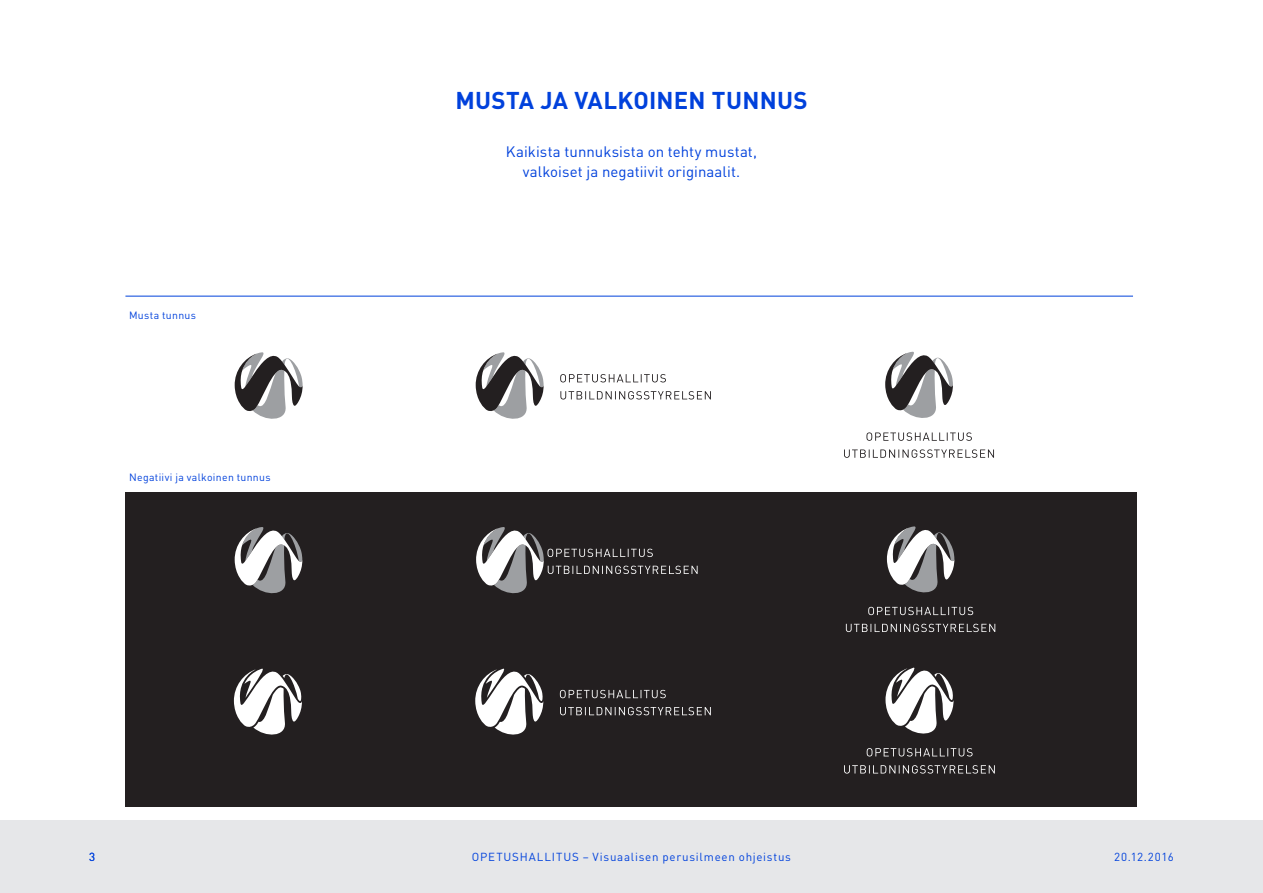
<style>
.page{position:relative;width:1263px;height:893px;background:#fff}
.page>*{position:absolute;margin:0;border:0;box-sizing:border-box;transform-origin:0 0}
.t1{font:700 24px "DIN";letter-spacing:.01em;color:#0041dc}
.t2{font:15px/20.2px "DIN";letter-spacing:.005em;color:#0041dc;text-align:center}
.t3{font:11.55px "DIN";letter-spacing:.065em;color:#0041dc}
.t4{font:10.5px "DIN";letter-spacing:.03em;color:#0041dc}
</style>
<div class="page">
<div style="left:0;top:821px;width:1263px;height:72px;background:#e6e7e9"></div>
<div style="left:125px;top:492px;width:1011px;height:315px;background:#231f20"></div>
<svg style="left:475px;top:352px;width:69px;height:67px"></svg>
<svg style="left:560px;top:391px;width:151px;height:8px"></svg>
<svg style="left:560px;top:374px;width:106px;height:8px"></svg>
<svg style="left:234px;top:352px;width:69px;height:67px"></svg>
<svg style="left:844px;top:449px;width:150px;height:9px"></svg>
<svg style="left:866px;top:432px;width:106px;height:9px"></svg>
<svg style="left:885px;top:351px;width:68px;height:67px"></svg>
<hr style="left:125px;top:296px;width:1008px;height:1px;background:#0041dc">
<svg style="left:885px;top:667px;width:68px;height:67px"></svg>
<svg style="left:844px;top:765px;width:151px;height:9px"></svg>
<svg style="left:867px;top:748px;width:105px;height:8px"></svg>
<svg style="left:560px;top:707px;width:151px;height:8px"></svg>
<svg style="left:560px;top:690px;width:106px;height:8px"></svg>
<svg style="left:475px;top:668px;width:68px;height:67px"></svg>
<svg style="left:234px;top:668px;width:68px;height:67px"></svg>
<svg style="left:476px;top:527px;width:222px;height:67px"></svg>
<svg style="left:234px;top:527px;width:68px;height:67px"></svg>
<svg style="left:846px;top:624px;width:149px;height:8px"></svg>
<svg style="left:868px;top:607px;width:105px;height:8px"></svg>
<svg style="left:887px;top:526px;width:67px;height:67px"></svg>
<p class="t4" style="left:129px;top:308px;width:68px">Musta tunnus</p>
<p class="t4" style="left:129px;top:471px;width:143px">Negatiivi ja valkoinen tunnus</p>
<p class="t1" style="left:455px;top:85px;width:354px">MUSTA JA VALKOINEN TUNNUS</p>
<p class="t2" style="left:506px;top:141px;width:252px">Kaikista tunnuksista on tehty mustat, valkoiset ja negatiivit originaalit.</p>
<p class="t3" style="left:89px;top:850px;width:8px">3</p>
<p class="t3" style="left:472px;top:850px;width:321px">OPETUSHALLITUS – Visuaalisen perusilmeen ohjeistus</p>
<p class="t3" style="left:1114px;top:850px;width:61px">20.12.2016</p>
</div>
